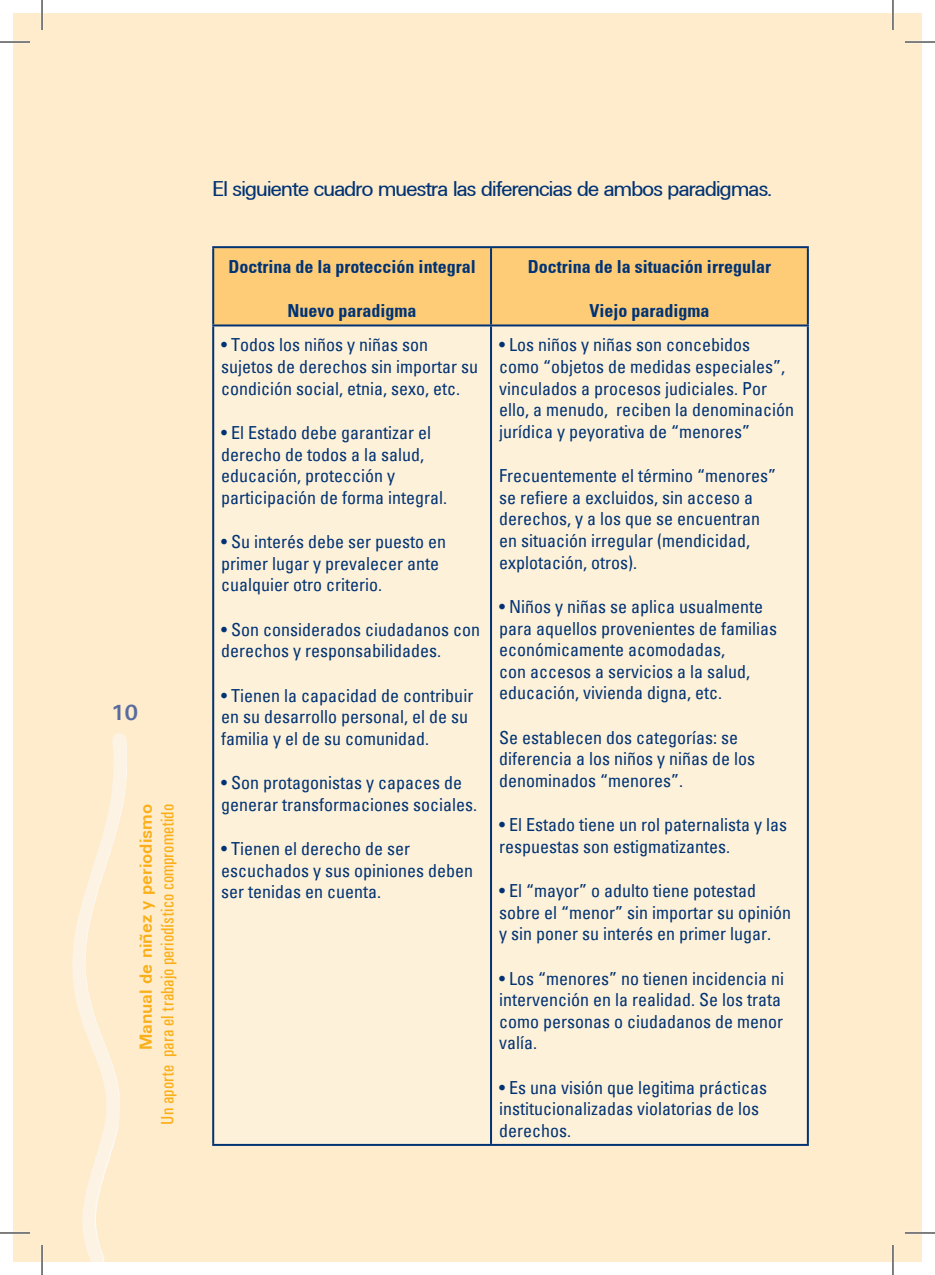
<style>
.page{position:relative;width:935px;height:1275px;background:#fff}
.page>*{position:absolute;margin:0;border:0;box-sizing:border-box;transform-origin:0 0}
.t1{font:22.2px "Univers DTC";letter-spacing:-.06em;color:#013374}
.t2{font:700 22px "Univers";color:#596b9e}
.t3{font:condensed 18px/21.6px "Univers";color:#013374}
.t4{font:700 condensed 18px "Univers";color:#013374}
.t5{font:500 condensed 18px "Univers";color:#faaf18}
.t6{font:18px "Univers Bold DTC";color:#faaf18}
</style>
<div class="page">
<div style="left:14px;top:14px;width:878px;height:1247px;background:#feeccd"></div>
<img style="left:85px;top:733px;width:42px;height:315px">
<div style="left:892px;top:14px;width:29px;height:1247px;background:#feeccd"></div>
<div style="left:214px;top:248px;width:592px;height:76px;background:#fecc77"></div>
<div style="left:214px;top:326px;width:592px;height:818px;background:#fef1d9"></div>
<hr style="left:212px;top:246px;width:279px;height:2px;background:#013374">
<hr style="left:212px;top:248px;width:2px;height:76px;background:#013374">
<hr style="left:491px;top:246px;width:317px;height:2px;background:#013374">
<hr style="left:490px;top:248px;width:2px;height:76px;background:#013374">
<hr style="left:806px;top:248px;width:2px;height:76px;background:#013374">
<hr style="left:212px;top:324px;width:279px;height:2px;background:#013374">
<hr style="left:212px;top:326px;width:2px;height:818px;background:#013374">
<hr style="left:491px;top:324px;width:317px;height:2px;background:#013374">
<hr style="left:490px;top:326px;width:2px;height:818px;background:#013374">
<hr style="left:806px;top:326px;width:2px;height:818px;background:#013374">
<hr style="left:212px;top:1144px;width:279px;height:2px;background:#013374">
<hr style="left:491px;top:1144px;width:317px;height:2px;background:#013374">
<hr style="left:0;top:41px;width:30px;height:2px;background:#fff">
<hr style="left:904px;top:41px;width:30px;height:2px;background:#fff">
<hr style="left:0;top:1231px;width:30px;height:3px;background:#fff">
<hr style="left:904px;top:1231px;width:30px;height:3px;background:#fff">
<hr style="left:41px;top:0;width:2px;height:30px;background:#fff">
<hr style="left:41px;top:1245px;width:2px;height:30px;background:#fff">
<hr style="left:891px;top:0;width:3px;height:30px;background:#fff">
<hr style="left:891px;top:1245px;width:3px;height:30px;background:#fff">
<hr style="left:0;top:42px;width:30px;height:1px;background:#000">
<hr style="left:904px;top:42px;width:30px;height:1px;background:#000">
<hr style="left:0;top:1232px;width:30px;height:1px;background:#000">
<hr style="left:904px;top:1232px;width:30px;height:1px;background:#000">
<hr style="left:42px;top:0;width:1px;height:30px;background:#000">
<hr style="left:42px;top:1245px;width:1px;height:30px;background:#000">
<hr style="left:892px;top:0;width:1px;height:30px;background:#000">
<hr style="left:892px;top:1245px;width:1px;height:30px;background:#000">
<p class="t2" style="left:111px;top:698px;width:29px">10</p>
<p class="t6" style="left:136px;top:1050px;width:248px;rotate:-90deg">Manual de niñez y periodismo</p>
<p class="t5" style="left:157px;top:1124px;width:322px;rotate:-90deg">Un aporte para el trabajo periodístico comprometido</p>
<p class="t1" style="left:212px;top:176px;width:561px">El siguiente cuadro muestra las diferencias de ambos paradigmas.</p>
<p class="t4" style="left:228px;top:256px;width:248px">Doctrina de la protección integral</p>
<p class="t4" style="left:287px;top:300px;width:130px">Nuevo paradigma</p>
<p class="t3" style="left:221px;top:334px;width:258px">• Todos los niños y niñas son sujetos de derechos sin importar su condición social, etnia, sexo, etc.</p>
<p class="t3" style="left:221px;top:421px;width:227px">• El Estado debe garantizar el derecho de todos a la salud, educación, protección y participación de forma integral.</p>
<p class="t3" style="left:221px;top:530px;width:226px">• Su interés debe ser puesto en primer lugar y prevalecer ante cualquier otro criterio.</p>
<p class="t3" style="left:221px;top:618px;width:260px">• Son considerados ciudadanos con derechos y responsabilidades.</p>
<p class="t3" style="left:221px;top:684px;width:253px">• Tienen la capacidad de contribuir en su desarrollo personal, el de su familia y el de su comunidad.</p>
<p class="t3" style="left:221px;top:771px;width:257px">• Son protagonistas y capaces de generar transformaciones sociales.</p>
<p class="t3" style="left:221px;top:837px;width:253px">• Tienen el derecho de ser escuchados y sus opiniones deben ser tenidas en cuenta.</p>
<p class="t4" style="left:528px;top:256px;width:244px">Doctrina de la situación irregular</p>
<p class="t4" style="left:589px;top:300px;width:122px">Viejo paradigma</p>
<p class="t3" style="left:499px;top:334px;width:296px">• Los niños y niñas son concebidos como “objetos de medidas especiales”, vinculados a procesos judiciales. Por ello, a menudo, reciben la denominación jurídica y peyorativa de “menores”</p>
<p class="t3" style="left:499px;top:464px;width:278px">Frecuentemente el término “menores” se refiere a excluidos, sin acceso a derechos, y a los que se encuentran en situación irregular (mendicidad, explotación, otros).</p>
<p class="t3" style="left:499px;top:595px;width:279px">• Niños y niñas se aplica usualmente para aquellos provenientes de familias económicamente acomodadas,<br>con accesos a servicios a la salud, educación, vivienda digna, etc.</p>
<p class="t3" style="left:499px;top:726px;width:257px">Se establecen dos categorías: se diferencia a los niños y niñas de los denominados “menores”.</p>
<p class="t3" style="left:499px;top:813px;width:289px">• El Estado tiene un rol paternalista y las respuestas son estigmatizantes.</p>
<p class="t3" style="left:499px;top:879px;width:293px">• El “mayor” o adulto tiene potestad sobre el “menor” sin importar su opinión y sin poner su interés en primer lugar.</p>
<p class="t3" style="left:499px;top:967px;width:286px">• Los “menores” no tienen incidencia ni intervención en la realidad. Se los trata como personas o ciudadanos de menor valía.</p>
<p class="t3" style="left:499px;top:1076px;width:269px">• Es una visión que legitima prácticas institucionalizadas violatorias de los derechos.</p>
</div>
